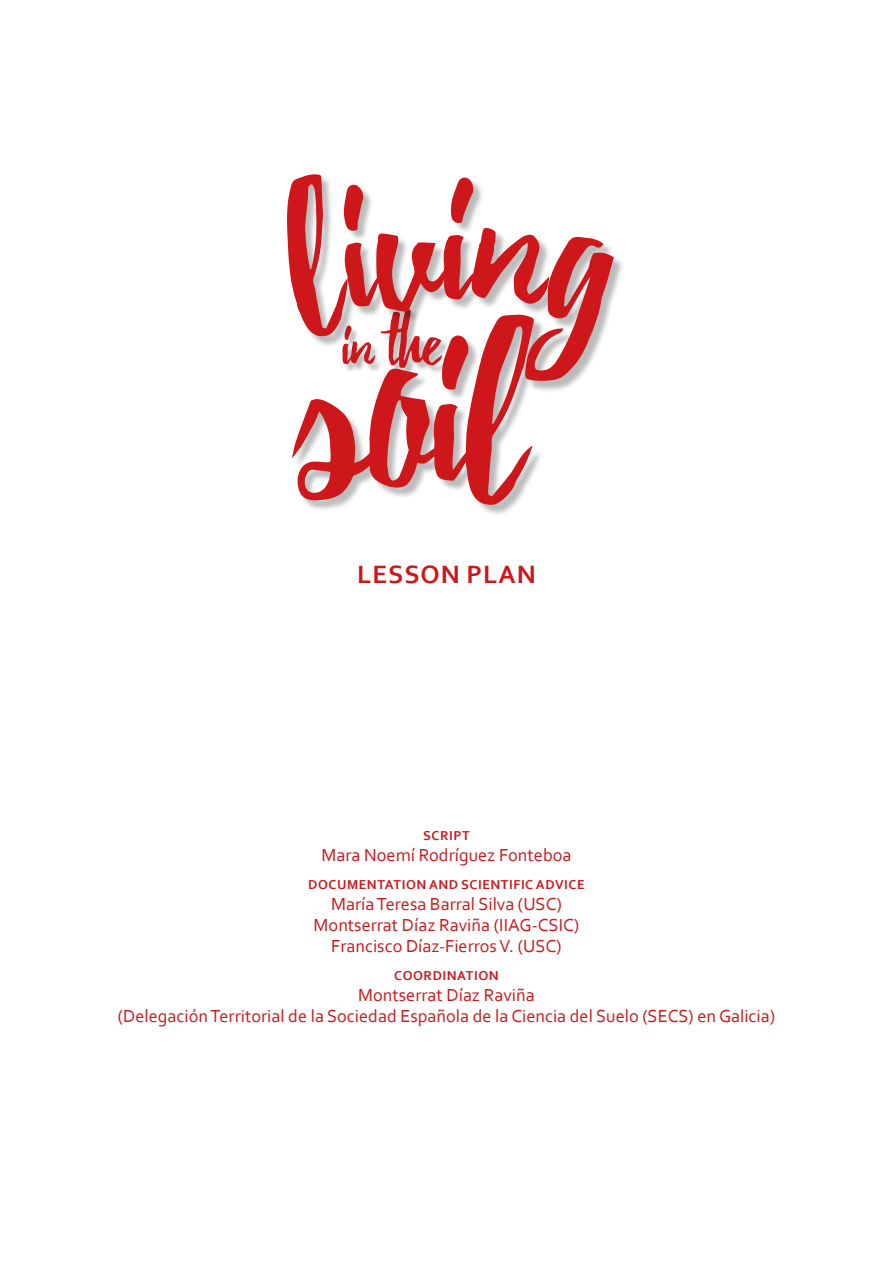
<style>
.page{position:relative;width:893px;height:1263px;background:#fff}
.page>*{position:absolute;margin:0;border:0;box-sizing:border-box;transform-origin:0 0}
.t1{font:700 26.25px "Corbel";letter-spacing:.04em;color:#cd171a}
.t2{font:18.3px/21px "Corbel";color:#cd171a;text-align:center}
.t3{font:700 13.5px "Corbel";letter-spacing:.04em;color:#cd171a}
</style>
<div class="page">
<div style="left:294px;top:317px;width:251px;height:199px;background:#000;opacity:.27"></div>
<svg style="left:291px;top:393px;width:243px;height:112px"></svg>
<div style="left:289px;top:176px;width:336px;height:217px;background:#000;opacity:.27"></div>
<svg style="left:287px;top:174px;width:327px;height:207px"></svg>
<h1 class="t1" style="left:357px;top:558px;width:180px">LESSON PLAN</h1>
<p class="t3" style="left:423px;top:827px;width:48px">SCRIPT</p>
<p class="t2" style="left:322px;top:844px;width:251px">Mara Noemí Rodríguez Fonteboa</p>
<p class="t3" style="left:308px;top:876px;width:278px">DOCUMENTATION AND SCIENTIFIC ADVICE</p>
<p class="t2" style="left:314px;top:893px;width:267px">María Teresa Barral Silva (USC)<br>Montserrat Díaz Raviña (IIAG-CSIC)<br>Francisco Díaz-Fierros V. (USC)</p>
<p class="t3" style="left:394px;top:967px;width:106px">COORDINATION</p>
<p class="t2" style="left:118px;top:984px;width:659px">Montserrat Díaz Raviña<br>(Delegación Territorial de la Sociedad Española de la Ciencia del Suelo (SECS) en Galicia)</p>
</div>
